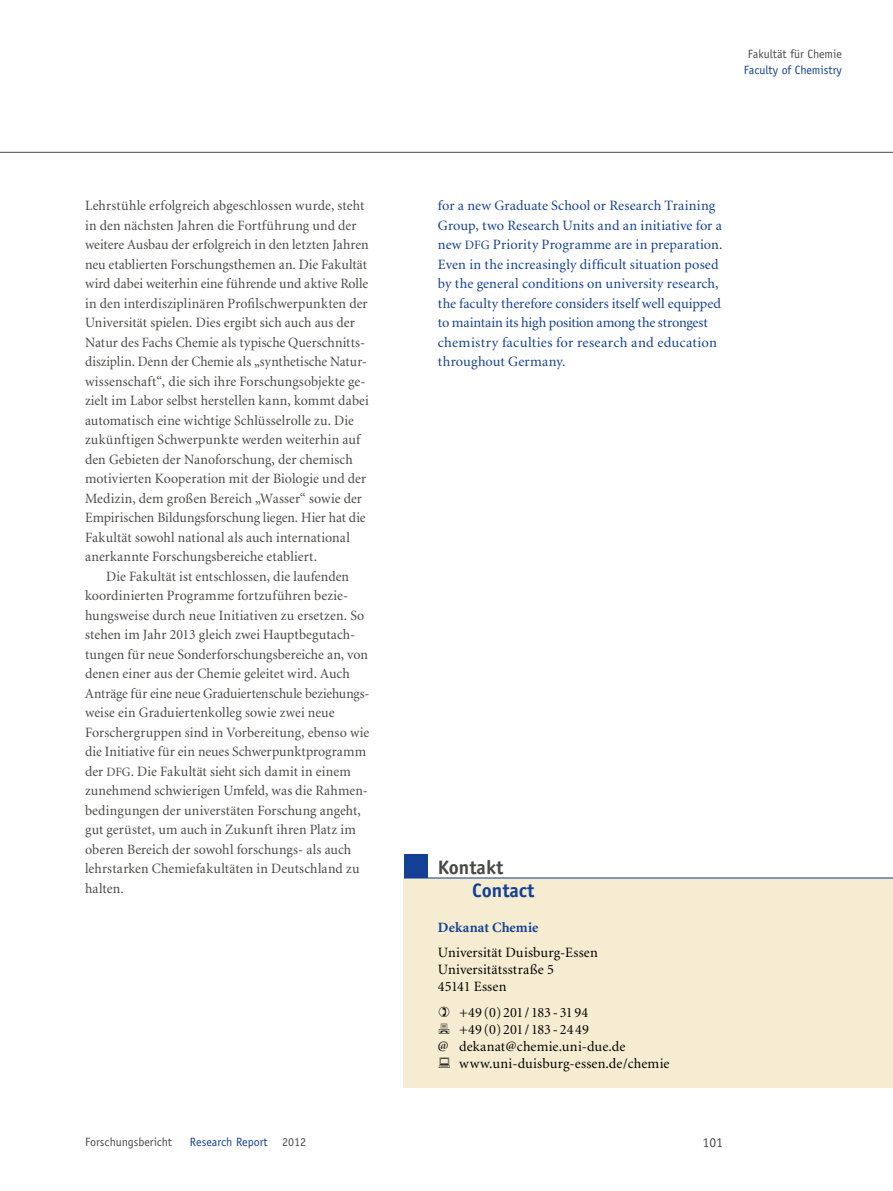
<style>
.page{position:relative;width:893px;height:1191px;background:#fff}
.page>*{position:absolute;margin:0;border:0;box-sizing:border-box;transform-origin:0 0}
.t1{font:700 19.5px "Officina Sans";color:#494948}
.t2{font:700 19.5px "Officina Sans";color:#134094}
.t3{font:14.25px/19.5px "Minion";letter-spacing:.01em;color:#494948}
.t4{font:14.25px/19.5px "Minion";letter-spacing:.005em;color:#134094}
.t5{font:14.25px/17.1px "Minion";letter-spacing:.01em;color:#000}
.t6{font:14.25px "Minion";letter-spacing:-.01em;color:#000}
.t7{font:700 14.25px "Minion";letter-spacing:.01em;color:#134094}
.t8{font:13.5px "Officina Sans";color:#494948}
.t9{font:12px "Officina Sans";color:#134094}
.t10{font:12px "Officina Sans";color:#494948}
.s1{font-size:12.75px}
.s2{color:#494948}
</style>
<div class="page">
<div style="left:404px;top:877px;width:489px;height:210px;background:#f5ecd1"></div>
<div style="left:404px;top:854px;width:23px;height:23px;background:#134094"></div>
<hr style="left:404px;top:877px;width:489px;height:1px;background:#134094">
<hr style="left:0;top:152px;width:893px;height:1px;background:#494948">
<p class="t10" style="left:748px;top:47px;width:96px">Fakultät für Chemie</p>
<p class="t9" style="left:744px;top:62px;width:100px">Faculty of Chemistry</p>
<p class="t3" style="left:85px;top:196px;width:285px">Lehrstühle erfolgreich abgeschlossen wurde, steht in den nächsten Jahren die Fortführung und der weitere Ausbau der erfolgreich in den letzten Jahren neu etablierten Forschungsthemen an. Die Fakultät wird dabei weiterhin eine führende und aktive Rolle in den interdisziplinären Profilschwerpunkten der Universität spielen. Dies ergibt sich auch aus der Natur des Fachs Chemie als typische Querschnitts&shy;disziplin. Denn der Chemie als „synthetische Natur&shy;wissenschaft“, die sich ihre Forschungsobjekte ge&shy;zielt im Labor selbst herstellen kann, kommt dabei automatisch eine wichtige Schlüsselrolle zu. Die zukünftigen Schwerpunkte werden weiterhin auf den Gebieten der Nanoforschung, der chemisch motivierten Kooperation mit der Biologie und der Medizin, dem großen Bereich „Wasser“ sowie der Empirischen Bildungsforschung liegen. Hier hat die Fakultät sowohl national als auch international anerkannte Forschungsbereiche etabliert.</p>
<p class="t3" style="left:85px;top:567px;width:286px;text-indent:21px">Die Fakultät ist entschlossen, die laufenden koordinierten Programme fortzuführen bezie&shy;hungsweise durch neue Initiativen zu ersetzen. So stehen im Jahr 2013 gleich zwei Hauptbegutach&shy;tungen für neue Sonderforschungsbereiche an, von denen einer aus der Chemie geleitet wird. Auch Anträge für eine neue Graduiertenschule beziehungs&shy;weise ein Graduiertenkolleg sowie zwei neue Forschergruppen sind in Vorbereitung, ebenso wie die Initiative für ein neues Schwerpunktprogramm der <span class="s1">DFG</span>. Die Fakultät sieht sich damit in einem zunehmend schwierigen Umfeld, was die Rahmen&shy;bedingungen der universtäten Forschung angeht, gut gerüstet, um auch in Zukunft ihren Platz im oberen Bereich der sowohl forschungs- als auch lehrstarken Chemiefakultäten in Deutschland zu halten.</p>
<p class="t4" style="left:438px;top:196px;width:286px">for a new Graduate School or Research Training Group, two Research Units and an initiative for a new <span class="s1">DFG</span> Priority Programme are in preparation.<br>Even in the increasingly difficult situation posed by the general conditions on university research, the faculty therefore considers itself well equipped to maintain its high position among the strongest chemistry faculties for research and education throughout Germany.</p>
<h1 class="t1" style="left:438px;top:854px;width:67px">Kontakt</h1>
<h1 class="t2" style="left:472px;top:878px;width:64px">Contact</h1>
<p class="t7" style="left:438px;top:919px;width:102px">Dekanat Chemie</p>
<p class="t5" style="left:438px;top:944px;width:161px">Universität Duisburg-Essen<br>Universitätsstraße 5<br>45141 Essen</p>
<p class="t6" style="left:459px;top:1005px;width:131px">+49 (0) 201 / 183 - 31 94</p>
<p class="t5" style="left:459px;top:1021px;width:131px">+49 (0) 201 / 183 - 24 49</p>
<p class="t5" style="left:438px;top:1038px;width:189px">@ dekanat@chemie.uni-due.de</p>
<p class="t5" style="left:459px;top:1055px;width:212px">www.uni-duisburg-essen.de/chemie</p>
<p class="t10" style="left:85px;top:1134px;width:89px">Forschungsbericht</p>
<p class="t9" style="left:190px;top:1134px;width:118px">Research Report <span class="s2">2012</span></p>
<p class="t8" style="left:703px;top:1134px;width:22px">101</p>
</div>
